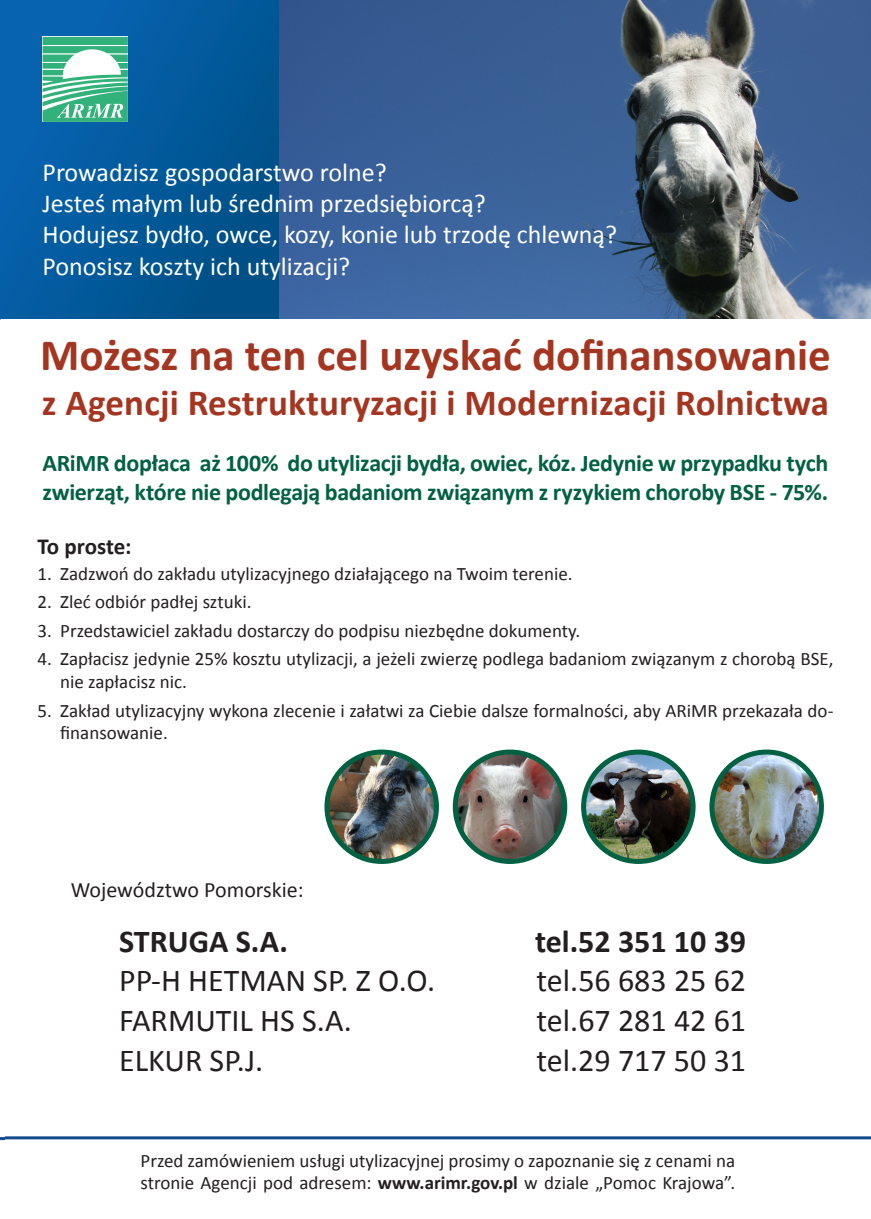
<style>
.page{position:relative;width:871px;height:1219px;background:#fff}
.page>*{position:absolute;margin:0;border:0;box-sizing:border-box;transform-origin:0 0}
.t1{font:700 45px "Calibri";color:#a43621}
.t2{font:700 37px "Calibri";letter-spacing:.005em;color:#a43621}
.t3{font:32px "Calibri";color:#231f20}
.t4{font:700 32px "Calibri";color:#231f20}
.Styl_akapitowy_1{font:26px "Calibri";color:#fff}
.Styl_akapitowy_3{font:700 24px/28.8px "Calibri";letter-spacing:-.015em;color:#016142}
.t5{font:700 23px "Calibri";letter-spacing:-.01em;color:#231f20}
.t6{font:22px "Calibri";color:#231f20}
.Styl_akapitowy_2{font:19px/22.8px "Calibri";color:#231f20}
.s1{font-weight:700}
</style>
<div class="page">
<svg style="left:0;top:1137px;width:5px;height:3px"></svg>
<img style="left:279px;top:0;width:591px;height:319px">
<div style="left:0;top:0;width:279px;height:319px;background:linear-gradient(to right,#0963af,#00528a)"></div>
<img style="left:711px;top:752px;width:110px;height:109px;border-radius:55px">
<div style="left:709px;top:750px;width:114px;height:114px;border:5px solid #016142;border-radius:50%"></div>
<img style="left:455px;top:752px;width:109px;height:109px;border-radius:55px">
<div style="left:452px;top:750px;width:115px;height:114px;border:5px solid #016142;border-radius:50%"></div>
<img style="left:583px;top:752px;width:109px;height:109px;border-radius:55px">
<div style="left:581px;top:750px;width:114px;height:114px;border:5px solid #016142;border-radius:50%"></div>
<img style="left:327px;top:752px;width:109px;height:109px;border-radius:55px">
<div style="left:324px;top:750px;width:115px;height:114px;border:5px solid #016142;border-radius:50%"></div>
<svg style="left:43px;top:37px;width:85px;height:85px"></svg>
<hr style="left:5px;top:1136px;width:865px;height:3px;background:#124c8c">
<p class="Styl_akapitowy_1" style="left:43px;top:156px;width:345px">Prowadzisz gospodarstwo rolne?</p>
<p class="Styl_akapitowy_1" style="left:43px;top:187px;width:445px">Jesteś małym lub średnim przedsiębiorcą?</p>
<p class="Styl_akapitowy_1" style="left:43px;top:219px;width:576px">Hodujesz bydło, owce, kozy, konie lub trzodę chlewną?</p>
<p class="Styl_akapitowy_1" style="left:43px;top:250px;width:309px">Ponosisz koszty ich utylizacji?</p>
<p class="t1" style="left:40px;top:327px;width:791px">Możesz na ten cel uzyskać dofinansowanie</p>
<p class="t2" style="left:42px;top:379px;width:788px">z Agencji Restrukturyzacji i Modernizacji Rolnictwa</p>
<p class="Styl_akapitowy_3" style="left:43px;top:448px;width:787px">ARiMR dopłaca aż 100% do utylizacji bydła, owiec, kóz. Jedynie w przypadku tych zwierząt, które nie podlegają badaniom związanym z ryzykiem choroby BSE - 75%.</p>
<p class="t5" style="left:37px;top:532px;width:96px">To proste:</p>
<p class="Styl_akapitowy_2" style="left:37px;top:561px;width:536px">1. Zadzwoń do zakładu utylizacyjnego działającego na Twoim terenie.</p>
<p class="Styl_akapitowy_2" style="left:37px;top:590px;width:215px">2. Zleć odbiór padłej sztuki.</p>
<p class="Styl_akapitowy_2" style="left:37px;top:618px;width:544px">3. Przedstawiciel zakładu dostarczy do podpisu niezbędne dokumenty.</p>
<p class="Styl_akapitowy_2" style="left:60px;top:647px;width:774px;text-indent:-23px">4. Zapłacisz jedynie 25% kosztu utylizacji, a jeżeli zwierzę podlega badaniom związanym z chorobą BSE, nie zapłacisz nic.</p>
<p class="Styl_akapitowy_2" style="left:60px;top:698px;width:774px;text-indent:-23px">5. Zakład utylizacyjny wykona zlecenie i załatwi za Ciebie dalsze formalności, aby ARiMR przekazała do&shy;finansowanie.</p>
<p class="t6" style="left:71px;top:876px;width:234px">Województwo Pomorskie:</p>
<p class="t4" style="left:119px;top:921px;width:170px">STRUGA S.A.</p>
<p class="t4" style="left:535px;top:921px;width:212px">tel.52 351 10 39</p>
<p class="t3" style="left:119px;top:961px;width:317px">PP-H HETMAN SP. Z O.O.</p>
<p class="t3" style="left:536px;top:961px;width:211px">tel.56 683 25 62</p>
<p class="t3" style="left:119px;top:1001px;width:234px">FARMUTIL HS S.A.</p>
<p class="t3" style="left:536px;top:1001px;width:211px">tel.67 281 42 61</p>
<p class="t3" style="left:119px;top:1040px;width:145px">ELKUR SP.J.</p>
<p class="t3" style="left:536px;top:1040px;width:211px">tel.29 717 50 31</p>
<p class="Styl_akapitowy_2" style="left:140px;top:1148px;width:596px">Przed zamówieniem usługi utylizacyjnej prosimy o zapoznanie się z cenami na stronie Agencji pod adresem: <span class="s1">www.arimr.gov.pl</span> w dziale „Pomoc Krajowa”.</p>
</div>
